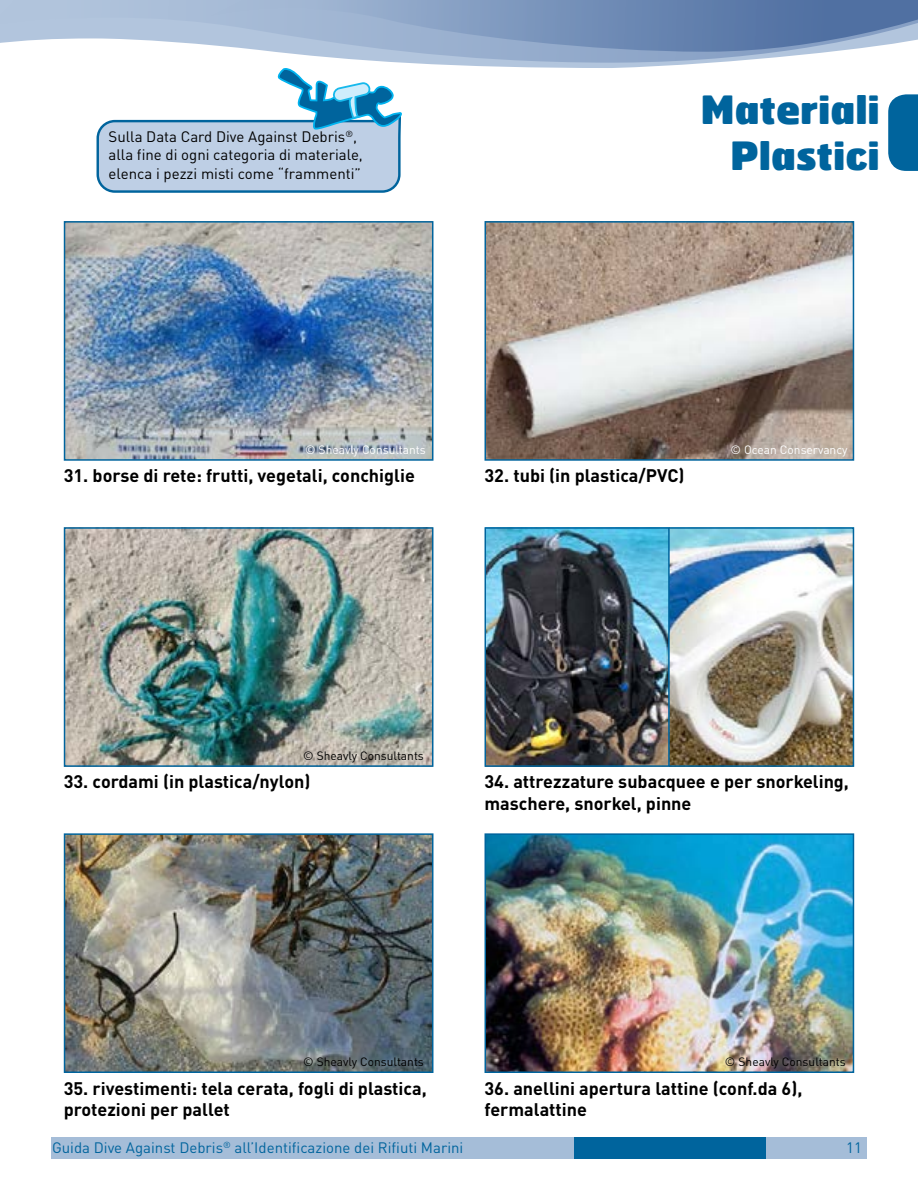
<style>
.page{position:relative;width:918px;height:1188px;background:#fff}
.page>*{position:absolute;margin:0;border:0;box-sizing:border-box;transform-origin:0 0}
.t1{font:900 39px/46.8px "Hermes FB";color:#00649d;text-align:right}
.t2{font:700 18px/21.6px "DINOT";color:#000}
.t3{font:15px/18.8px "DINOT";color:#000}
.t4{font:15px "DINOT";color:#00649d}
.t5{font:12px "DINOT";color:#000}
.t6{font:12px "DINOT";color:#fff}
</style>
<div class="page">
<div style="left:51px;top:1137px;width:816px;height:21px;background:#a5bdd8"></div>
<div style="left:574px;top:1137px;width:191px;height:21px;background:#00649d"></div>
<svg style="left:430px;top:64px;width:261px;height:4px"></svg>
<svg style="left:0;top:0;width:827px;height:64px;fill:#b2c5dd"></svg>
<svg style="left:205px;top:0;width:713px;height:52px;background:#829bc0"></svg>
<img style="left:67px;top:224px;width:363px;height:234px">
<div style="left:64px;top:221px;width:369px;height:240px;border:2px solid #00649d"></div>
<img style="left:488px;top:224px;width:363px;height:234px">
<div style="left:485px;top:221px;width:369px;height:240px;border:2px solid #00649d"></div>
<img style="left:67px;top:836px;width:363px;height:234px">
<div style="left:64px;top:833px;width:369px;height:240px;border:2px solid #00649d"></div>
<img style="left:67px;top:530px;width:363px;height:234px">
<div style="left:64px;top:527px;width:369px;height:240px;border:2px solid #00649d"></div>
<img style="left:488px;top:836px;width:363px;height:234px">
<div style="left:485px;top:833px;width:369px;height:240px;border:2px solid #00649d"></div>
<svg style="left:888px;top:94px;width:30px;height:77px;background:#116ea3"></svg>
<svg style="left:97px;top:68px;width:305px;height:125px"></svg>
<img style="left:670px;top:530px;width:181px;height:234px">
<div style="left:663px;top:527px;width:191px;height:240px;border:2px solid #00649d"></div>
<img style="left:488px;top:530px;width:179px;height:234px">
<div style="left:485px;top:527px;width:185px;height:240px;border:2px solid #00649d"></div>
<p class="t3" style="left:109px;top:127px;width:256px">Sulla Data Card Dive Against Debris<sup>®</sup>, alla fine di ogni categoria di materiale, elenca i pezzi misti come “frammenti”</p>
<h1 class="t1" style="left:700px;top:84px;width:181px">Materiali<br>Plastici</h1>
<p class="t6" style="left:305px;top:442px;width:122px">© Sheavly Consultants</p>
<p class="t6" style="left:730px;top:442px;width:119px">© Ocean Conservancy</p>
<p class="t2" style="left:64px;top:464px;width:353px">31. borse di rete: frutti, vegetali, conchiglie</p>
<p class="t2" style="left:485px;top:464px;width:202px">32. tubi (in plastica/PVC)</p>
<p class="t5" style="left:303px;top:748px;width:122px">© Sheavly Consultants</p>
<p class="t2" style="left:64px;top:771px;width:248px">33. cordami (in plastica/nylon)</p>
<p class="t2" style="left:485px;top:771px;width:366px">34. attrezzature subacquee e per snorkeling, maschere, snorkel, pinne</p>
<p class="t5" style="left:303px;top:1054px;width:122px">© Sheavly Consultants</p>
<p class="t5" style="left:725px;top:1054px;width:122px">© Sheavly Consultants</p>
<p class="t2" style="left:64px;top:1077px;width:365px">35. rivestimenti: tela cerata, fogli di plastica, protezioni per pallet</p>
<p class="t2" style="left:485px;top:1077px;width:319px">36. anellini apertura lattine (conf.da 6), fermalattine</p>
<p class="t4" style="left:52px;top:1138px;width:413px">Guida Dive Against Debris<sup>®</sup> all’Identificazione dei Rifiuti Marini</p>
<p class="t4" style="left:846px;top:1139px;width:17px">11</p>
</div>
